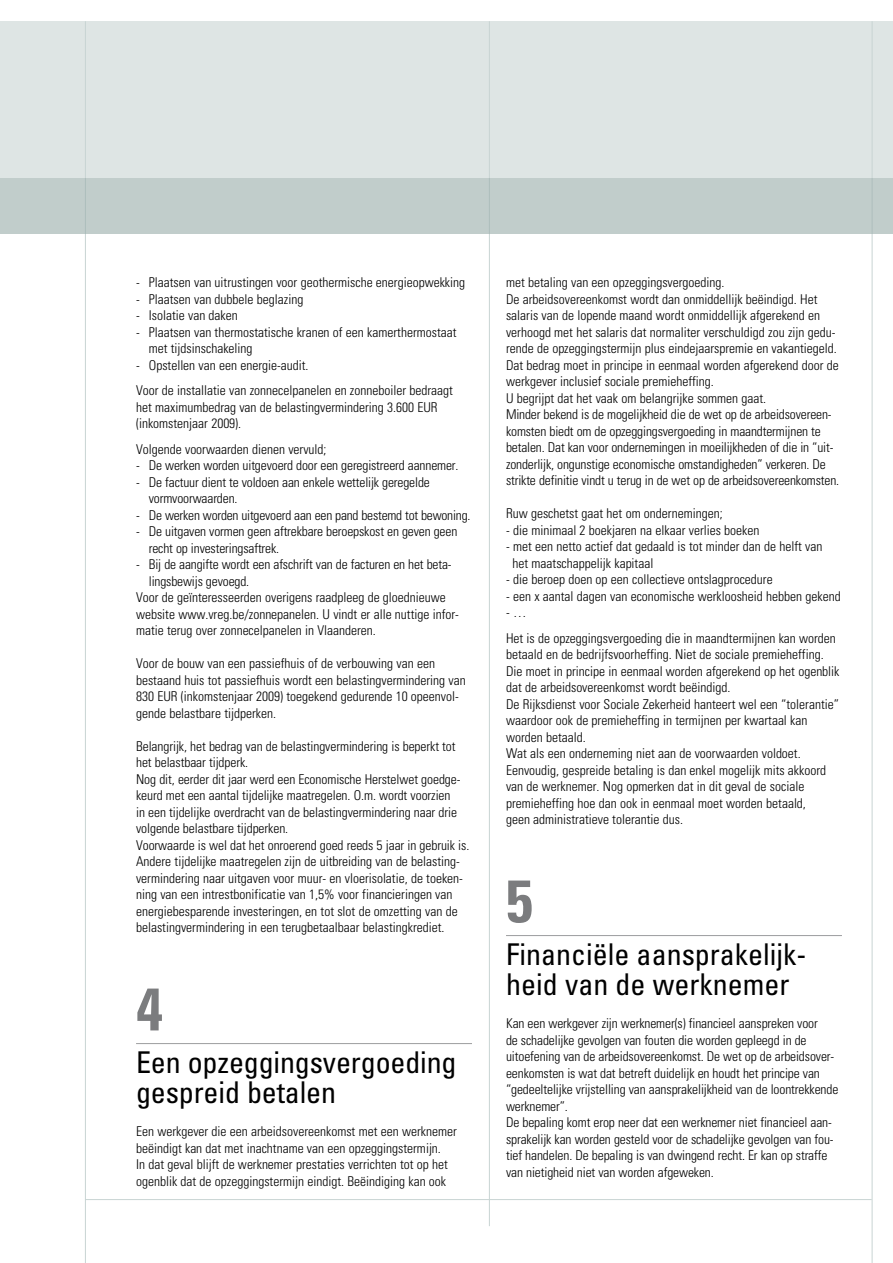
<style>
.page{position:relative;width:893px;height:1263px;background:#fff}
.page>*{position:absolute;margin:0;border:0;box-sizing:border-box;transform-origin:0 0}
.t1{font:700 condensed 60px "Univers";color:#7b7c7e}
.t2{font:condensed 30px/30px "Univers";letter-spacing:-.005em;color:#000}
.t3{font:300 condensed 13.5px/16.5px "Univers";color:#000}
</style>
<div class="page">
<div style="left:0;top:21px;width:893px;height:213px;background:#dee5e4"></div>
<hr style="left:136px;top:1043px;width:336px;height:1px;background:#9c9d9f">
<hr style="left:506px;top:935px;width:336px;height:1px;background:#9c9d9f">
<hr style="left:489px;top:21px;width:1px;height:1205px;background:#c8d4d3">
<hr style="left:85px;top:1199px;width:787px;height:1px;background:#c8d4d3">
<hr style="left:85px;top:21px;width:1px;height:1242px;background:#c8d4d3">
<hr style="left:872px;top:21px;width:1px;height:1242px;background:#c8d4d3">
<div style="left:0;top:179px;width:893px;height:55px;background:#c1cdcb"></div>
<p class="t3" style="left:136px;top:274px;width:331px">- Plaatsen van uitrustingen voor geothermische energieopwekking</p>
<p class="t3" style="left:136px;top:291px;width:169px">- Plaatsen van dubbele beglazing</p>
<p class="t3" style="left:136px;top:307px;width:103px">- Isolatie van daken</p>
<p class="t3" style="left:149px;top:324px;width:309px;text-indent:-13px">- Plaatsen van thermostatische kranen of een kamerthermostaat met tijdsinschakeling</p>
<p class="t3" style="left:136px;top:352px;width:318px;line-height:25.5px">- Opstellen van een energie-audit.<br>Voor de installatie van zonnecelpanelen en zonneboiler bedraagt</p>
<p class="t3" style="left:136px;top:399px;width:303px">het maximumbedrag van de belastingvermindering 3.600 EUR (inkomstenjaar 2009).</p>
<p class="t3" style="left:136px;top:441px;width:192px">Volgende voorwaarden dienen vervuld;</p>
<p class="t3" style="left:136px;top:457px;width:324px">- De werken worden uitgevoerd door een geregistreerd aannemer.</p>
<p class="t3" style="left:149px;top:474px;width:283px;text-indent:-13px">- De factuur dient te voldoen aan enkele wettelijk geregelde vormvoorwaarden.</p>
<p class="t3" style="left:136px;top:507px;width:336px">- De werken worden uitgevoerd aan een pand bestemd tot bewoning.</p>
<p class="t3" style="left:149px;top:523px;width:310px;text-indent:-13px">- De uitgaven vormen geen aftrekbare beroepskost en geven geen recht op investeringsaftrek.</p>
<p class="t3" style="left:136px;top:556px;width:317px">- Bij de aangifte wordt een afschrift van de facturen en het beta-</p>
<p class="t3" style="left:149px;top:573px;width:102px">lingsbewijs gevoegd.</p>
<p class="t3" style="left:136px;top:589px;width:311px">Voor de geïnteresseerden overigens raadpleeg de gloednieuwe</p>
<p class="t3" style="left:136px;top:606px;width:324px">website www.vreg.be/zonnepanelen. U vindt er alle nuttige infor-</p>
<p class="t3" style="left:136px;top:622px;width:241px">matie terug over zonnecelpanelen in Vlaanderen.</p>
<p class="t3" style="left:136px;top:655px;width:331px">Voor de bouw van een passiefhuis of de verbouwing van een bestaand huis tot passiefhuis wordt een belastingvermindering van 830 EUR (inkomstenjaar 2009) toegekend gedurende 10 opeenvol&shy;gende belastbare tijdperken.</p>
<p class="t3" style="left:136px;top:738px;width:335px">Belangrijk, het bedrag van de belastingvermindering is beperkt tot het belastbaar tijdperk.<br>Nog dit, eerder dit jaar werd een Economische Herstelwet goedge&shy;keurd met een aantal tijdelijke maatregelen. O.m. wordt voorzien<br>in een tijdelijke overdracht van de belastingvermindering naar drie volgende belastbare tijdperken.<br>Voorwaarde is wel dat het onroerend goed reeds 5 jaar in gebruik is.<br>Andere tijdelijke maatregelen zijn de uitbreiding van de belasting&shy;vermindering naar uitgaven voor muur- en vloerisolatie, de toeken&shy;ning van een intrestbonificatie van 1,5% voor financieringen van energiebesparende investeringen, en tot slot de omzetting van de belastingvermindering in een terugbetaalbaar belastingkrediet.</p>
<h1 class="t1" style="left:136px;top:972px;width:28px">4</h1>
<h2 class="t2" style="left:136px;top:1047px;width:322px">Een opzeggingsvergoeding gespreid betalen</h2>
<p class="t3" style="left:136px;top:1123px;width:322px">Een werkgever die een arbeidsovereenkomst met een werknemer beëindigt kan dat met inachtname van een opzeggingstermijn.<br>In dat geval blijft de werknemer prestaties verrichten tot op het ogenblik dat de opzeggingstermijn eindigt. Beëindiging kan ook</p>
<p class="t3" style="left:506px;top:274px;width:335px">met betaling van een opzeggingsvergoeding.<br>De arbeidsovereenkomst wordt dan onmiddellijk beëindigd. Het salaris van de lopende maand wordt onmiddellijk afgerekend en verhoogd met het salaris dat normaliter verschuldigd zou zijn gedu&shy;rende de opzeggingstermijn plus eindejaarspremie en vakantiegeld.<br>Dat bedrag moet in principe in eenmaal worden afgerekend door de werkgever inclusief sociale premieheffing.<br>U begrijpt dat het vaak om belangrijke sommen gaat.<br>Minder bekend is de mogelijkheid die de wet op de arbeidsovereen&shy;komsten biedt om de opzeggingsvergoeding in maandtermijnen te betalen. Dat kan voor ondernemingen in moeilijkheden of die in “uit&shy;zonderlijk, ongunstige economische omstandigheden” verkeren. De strikte definitie vindt u terug in de wet op de arbeidsovereenkomsten.</p>
<p class="t3" style="left:506px;top:505px;width:218px">Ruw geschetst gaat het om ondernemingen;</p>
<p class="t3" style="left:506px;top:522px;width:255px">- die minimaal 2 boekjaren na elkaar verlies boeken</p>
<p class="t3" style="left:513px;top:538px;width:311px;text-indent:-7px">- met een netto actief dat gedaald is tot minder dan de helft van het maatschappelijk kapitaal</p>
<p class="t3" style="left:506px;top:571px;width:268px">- die beroep doen op een collectieve ontslagprocedure</p>
<p class="t3" style="left:506px;top:588px;width:336px">- een x aantal dagen van economische werkloosheid hebben gekend</p>
<p class="t3" style="left:506px;top:600px;width:331px;line-height:25.5px">- …<br>Het is de opzeggingsvergoeding die in maandtermijnen kan worden</p>
<p class="t3" style="left:506px;top:646px;width:335px">betaald en de bedrijfsvoorheffing. Niet de sociale premieheffing.<br>Die moet in principe in eenmaal worden afgerekend op het ogenblik dat de arbeidsovereenkomst wordt beëindigd.<br>De Rijksdienst voor Sociale Zekerheid hanteert wel een “tolerantie” waardoor ook de premieheffing in termijnen per kwartaal kan worden betaald.<br>Wat als een onderneming niet aan de voorwaarden voldoet.<br>Eenvoudig, gespreide betaling is dan enkel mogelijk mits akkoord van de werknemer. Nog opmerken dat in dit geval de sociale premieheffing hoe dan ook in eenmaal moet worden betaald,<br>geen administratieve tolerantie dus.</p>
<h1 class="t1" style="left:506px;top:864px;width:28px">5</h1>
<h2 class="t2" style="left:506px;top:939px;width:302px">Financiële aansprakelijk&shy;heid van de werknemer</h2>
<p class="t3" style="left:506px;top:1015px;width:334px">Kan een werkgever zijn werknemer(s) financieel aanspreken voor<br>de schadelijke gevolgen van fouten die worden gepleegd in de uitoefening van de arbeidsovereenkomst. De wet op de arbeidsover&shy;eenkomsten is wat dat betreft duidelijk en houdt het principe van “gedeeltelijke vrijstelling van aansprakelijkheid van de loontrekkende werknemer”.<br>De bepaling komt erop neer dat een werknemer niet financieel aan&shy;sprakelijk kan worden gesteld voor de schadelijke gevolgen van fou&shy;tief handelen. De bepaling is van dwingend recht. Er kan op straffe van nietigheid niet van worden afgeweken.</p>
</div>
